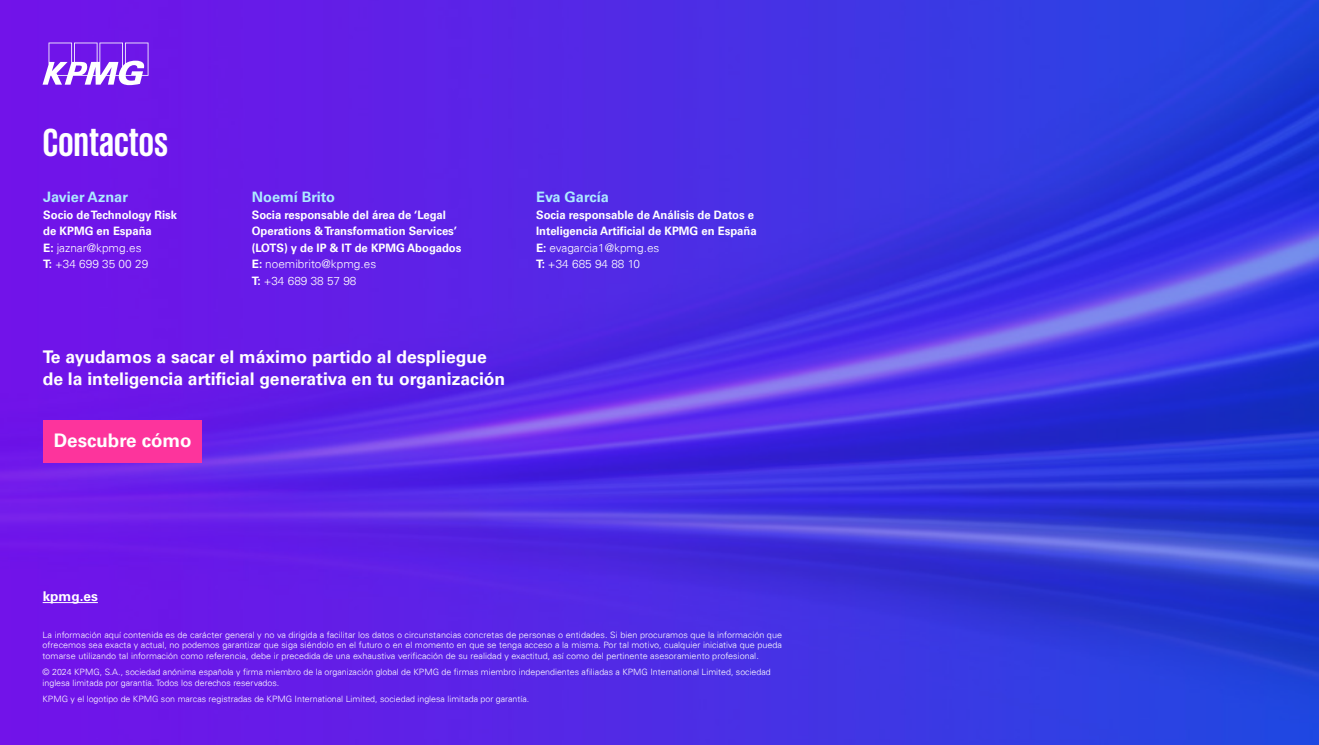
<style>
.page{position:relative;width:1319px;height:745px;background:#fff}
.page>*{position:absolute;margin:0;border:0;box-sizing:border-box;transform-origin:0 0}
.t1{font:700 40px "KPMG";letter-spacing:.005em;color:#fff}
.t2{font:700 18.75px "Univers 65";color:#fff}
.t3{font:700 17.5px/22.5px "Univers 65";color:#fff}
.t4{font:700 14.38px "Univers 65";color:#aceaff}
.t5{font:700 13.5px "Univers 65";color:#fff}
.t6{font:700 11.62px/16.5px "Univers 65";color:#fff}
.t7{font:300 11.62px/16.5px "Univers 45";color:#fff}
.t8{font:300 8.75px/10.5px "Univers 45";color:#fff;text-align:justify}
.s1{font-family:"Univers 65";font-weight:700}
</style>
<div class="page">
<img style="left:0;top:0;width:1318px;height:744px">
<hr style="left:43px;top:602px;width:55px;height:1px;background:#fff">
<div style="left:43px;top:419px;width:159px;height:43px;background:#fd349c"></div>
<svg style="left:43px;top:43px;width:105px;height:42px"></svg>
<h1 class="t1" style="left:43px;top:122px;width:127px">Contactos</h1>
<h3 class="t4" style="left:43px;top:189px;width:86px">Javier Aznar</h3>
<h3 class="t6" style="left:43px;top:206px;width:135px">Socio de Technology Risk de KPMG en España</h3>
<h3 class="t7" style="left:43px;top:239px;width:106px"><span class="s1">E:</span> jaznar@kpmg.es<br><span class="s1">T:</span> +34 699 35 00 29</h3>
<h3 class="t4" style="left:252px;top:189px;width:85px">Noemí Brito</h3>
<h3 class="t6" style="left:252px;top:206px;width:211px">Socia responsable del área de ‘Legal<br>Operations &amp; Transformation Services’ (LOTS) y de IP &amp; IT de KPMG Abogados</h3>
<h3 class="t7" style="left:252px;top:256px;width:126px"><span class="s1">E:</span> noemibrito@kpmg.es<br><span class="s1">T:</span> +34 689 38 57 98</h3>
<h3 class="t3" style="left:43px;top:345px;width:464px">Te ayudamos a sacar el máximo partido al despliegue de la inteligencia artificial generativa en tu organización</h3>
<h2 class="t2" style="left:54px;top:428px;width:139px">Descubre cómo</h2>
<h3 class="t4" style="left:536px;top:189px;width:74px">Eva García</h3>
<h3 class="t6" style="left:536px;top:206px;width:222px">Socia responsable de Análisis de Datos e<br>Inteligencia Artificial de KPMG en España</h3>
<h3 class="t7" style="left:536px;top:239px;width:125px"><span class="s1">E:</span> evagarcia1@kpmg.es<br><span class="s1">T:</span> +34 685 94 88 10</h3>
<h3 class="t5" style="left:43px;top:588px;width:57px">kpmg.es</h3>
<p class="t8" style="left:43px;top:628px;width:741px">La información aquí contenida es de carácter general y no va dirigida a facilitar los datos o circunstancias concretas de personas o entidades. Si bien procuramos que la información que ofrecemos sea exacta y actual, no podemos garantizar que siga siéndolo en el futuro o en el momento en que se tenga acceso a la misma. Por tal motivo, cualquier iniciativa que pueda tomarse utilizando tal información como referencia, debe ir precedida de una exhaustiva verificación de su realidad y exactitud, así como del pertinente asesoramiento profesional.</p>
<p class="t8" style="left:43px;top:666px;width:729px">© 2024 KPMG, S.A., sociedad anónima española y firma miembro de la organización global de KPMG de firmas miembro independientes afiliadas a KPMG International Limited, sociedad inglesa limitada por garantía. Todos los derechos reservados.</p>
<p class="t8" style="left:43px;top:693px;width:488px">KPMG y el logotipo de KPMG son marcas registradas de KPMG International Limited, sociedad inglesa limitada por garantía.</p>
</div>
